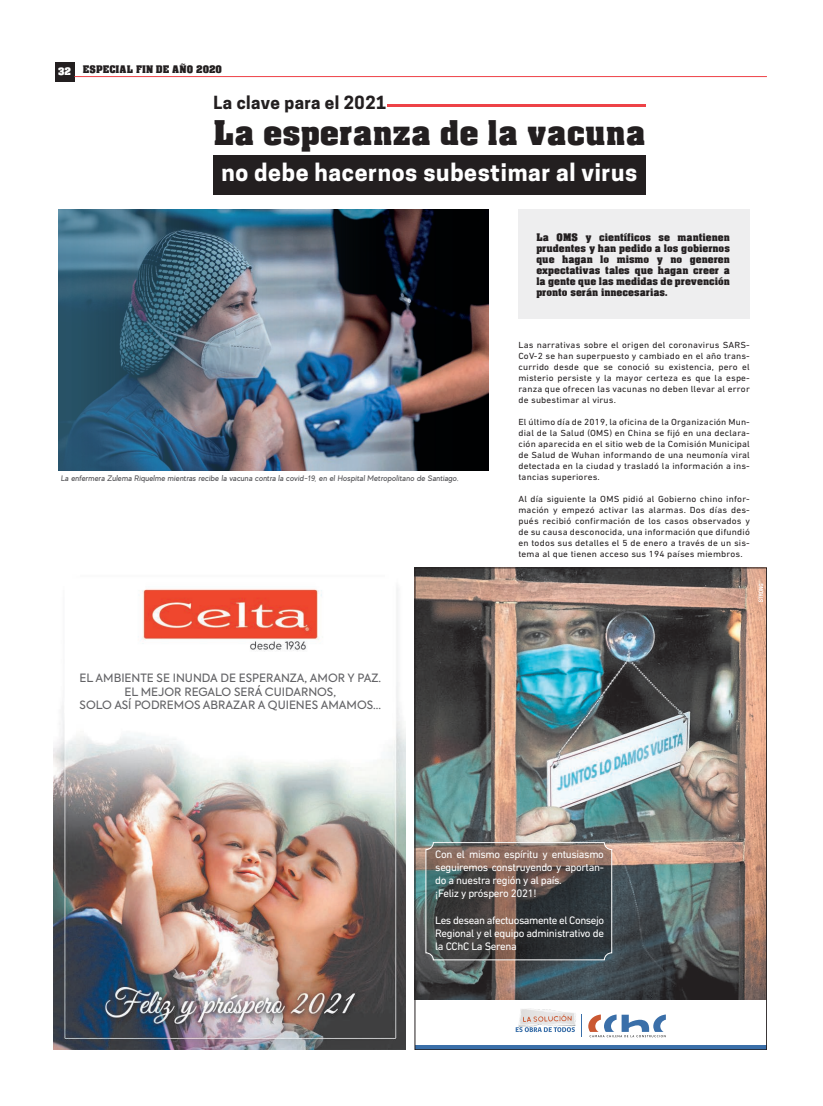
<style>
.page{position:relative;width:823px;height:1106px;background:#fff}
.page>*{position:absolute;margin:0;border:0;box-sizing:border-box;transform-origin:0 0}
.t1{font:32.5px "Acme Font";color:#231f20}
.t2{font:700 23px "Cooper Hewitt";letter-spacing:.03em;color:#fff}
.t3{font:700 17px "Cooper Hewitt";letter-spacing:.03em;color:#231f20}
.t4{font:11.4px/13.7px "Axiforma";color:#636366;text-align:center}
.t5{font:11px/13.2px "DIN Next LT Pro";letter-spacing:-.03em;color:#fff}
.t6{font:10px/11px "Acme Font";color:#231f20;text-align:justify}
.t7{font:9px/11px "DIN Next CYR";letter-spacing:.02em;color:#231f20;text-align:justify;scale:1.05 1}
.t8{font:500 8px "MADE Evolve Sans";color:#5a5a5d}
.s1{color:#fff}
</style>
<div class="page">
<img style="left:54px;top:588px;width:351px;height:461px">
<div style="left:55px;top:62px;width:19px;height:20px;background:#231f20"></div>
<hr style="left:74px;top:76px;width:692px;height:1px;background:#ee4247">
<div style="left:518px;top:209px;width:231px;height:109px;background:#eeeeef"></div>
<img style="left:58px;top:209px;width:430px;height:261px">
<div style="left:213px;top:155px;width:433px;height:40px;background:#231f20"></div>
<hr style="left:387px;top:105px;width:259px;height:2px;background:#ee4247">
<img style="left:416px;top:570px;width:348px;height:429px">
<svg style="left:588px;top:1014px;width:77px;height:23px"></svg>
<svg style="left:515px;top:1008px;width:61px;height:25px"></svg>
<hr style="left:414px;top:1045px;width:352px;height:4px;background:#3a6fa9">
<svg style="left:425px;top:842px;width:186px;height:117px;background:#524b47"></svg>
<div style="left:425px;top:842px;width:186px;height:118px;border:1px solid #fff;border-radius:7px"></div>
<svg style="left:758px;top:583px;width:4px;height:19px"></svg>
<p class="t6" style="left:58px;top:64px;width:165px"><span class="s1">32</span> ESPECIAL FIN DE AÑO 2020</p>
<h3 class="t3" style="left:213px;top:93px;width:174px">La clave para el 2021</h3>
<h1 class="t1" style="left:213px;top:112px;width:433px">La esperanza de la vacuna</h1>
<h2 class="t2" style="left:221px;top:158px;width:417px">no debe hacernos subestimar al virus</h2>
<p class="t8" style="left:61px;top:473px;width:400px">La enfermera Zulema Riquelme mientras recibe la vacuna contra la covid-19, en el Hospital Metropolitano de Santiago.</p>
<p class="t4" style="left:80px;top:671px;width:303px">EL AMBIENTE SE INUNDA DE ESPERANZA, AMOR Y PAZ.<br>EL MEJOR REGALO SERÁ CUIDARNOS,<br>SOLO ASÍ PODREMOS ABRAZAR A QUIENES AMAMOS...</p>
<p class="t6" style="left:536px;top:231px;width:195px">La OMS y científicos se mantienen prudentes y han pedido a los gobiernos que hagan lo mismo y no generen expectativas tales que hagan creer a la gente que las medidas de prevención pronto serán innecesarias.</p>
<p class="t7" style="left:518px;top:339px;width:222px">Las narrativas sobre el origen del coronavirus SARS-CoV-2 se han superpuesto y cambiado en el año trans&shy;currido desde que se conoció su existencia, pero el misterio persiste y la mayor certeza es que la espe&shy;ranza que ofrecen las vacunas no deben llevar al error de subestimar al virus.</p>
<p class="t7" style="left:518px;top:416px;width:222px">El último día de 2019, la oficina de la Organización Mun&shy;dial de la Salud (OMS) en China se fijó en una declara&shy;ción aparecida en el sitio web de la Comisión Municipal de Salud de Wuhan informando de una neumonía viral detectada en la ciudad y trasladó la información a ins&shy;tancias superiores.</p>
<p class="t7" style="left:518px;top:493px;width:222px">Al día siguiente la OMS pidió al Gobierno chino infor&shy;mación y empezó activar las alarmas. Dos días des&shy;pués recibió confirmación de los casos observados y de su causa desconocida, una información que difundió en todos sus detalles el 5 de enero a través de un sis&shy;tema al que tienen acceso sus 194 países miembros.</p>
<p class="t5" style="left:435px;top:847px;width:170px">Con el mismo espíritu y entusiasmo seguiremos construyendo y aportan&shy;do a nuestra región y al país.<br>¡Feliz y próspero 2021!</p>
<p class="t5" style="left:435px;top:913px;width:170px;text-align:justify">Les desean afectuosamente el Consejo Regional y el equipo administrativo de la CChC La Serena</p>
</div>
